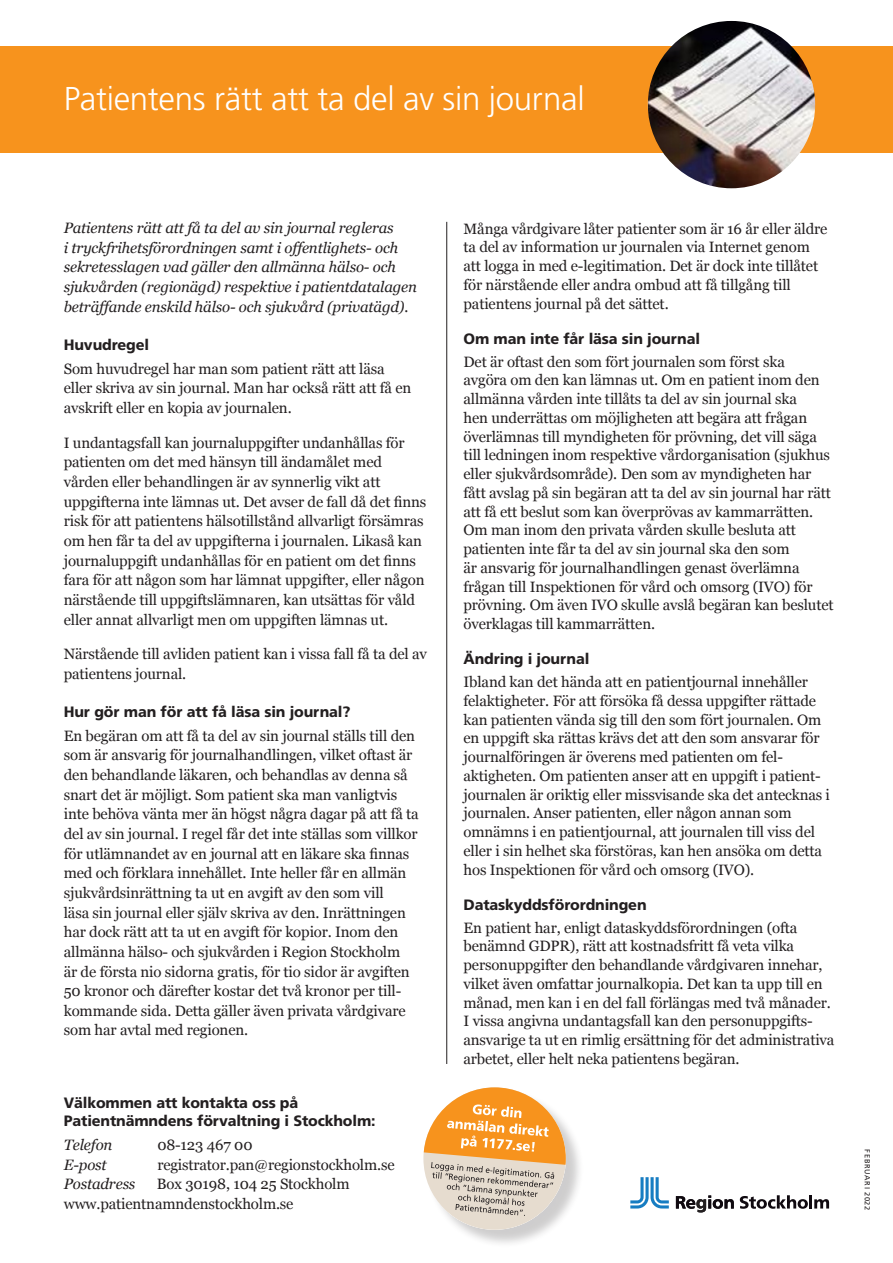
<style>
.page{position:relative;width:893px;height:1263px;background:#fff}
.page>*{position:absolute;margin:0;border:0;box-sizing:border-box;transform-origin:0 0}
.Rubrik_1{font:300 33px "Frutiger SLLOTF";letter-spacing:-.01em;color:#fff}
.Bröd{font:15px/18.8px "Georgia";letter-spacing:-.01em;color:#231f20}
.Bröd-2{font:italic 15px/19.6px "Georgia";letter-spacing:-.01em;color:#231f20}
.Mellanrubrik{font:800 15px/18px "Frutiger SLLOTF";letter-spacing:-.01em;color:#231f20}
.Rubrik3{font:15px "Georgia";letter-spacing:-.01em;color:#231f20}
.Rubrik3-2{font:italic 15px "Georgia";letter-spacing:-.01em;color:#231f20}
.Rubrik2{font:7.5px "Frutiger SLLOTF";letter-spacing:.09em;color:#231f20}
</style>
<div class="page">
<div style="left:426px;top:1090px;width:158px;height:158px;background:#231f20;opacity:.22"></div>
<svg style="left:423px;top:1087px;width:143px;height:143px"></svg>
<div style="left:0;top:47px;width:893px;height:106px;background:#f7931d"></div>
<hr style="left:446px;top:222px;width:1px;height:842px;background:#231f20">
<img style="left:648px;top:21px;width:167px;height:167px;border-radius:84px">
<svg style="left:630px;top:1177px;width:39px;height:31px"></svg>
<svg style="left:676px;top:1195px;width:58px;height:17px"></svg>
<svg style="left:740px;top:1195px;width:89px;height:14px"></svg>
<p class="Rubrik_1" style="left:64px;top:80px;width:522px">Patientens rätt att ta del av sin journal</p>
<p class="Bröd-2" style="left:64px;top:218px;width:355px">Patientens rätt att få ta del av sin journal regleras<br>i tryckfrihetsförordningen samt i offentlighets- och sekretesslagen vad gäller den allmänna hälso- och sjukvården (regionägd) respektive i patientdatalagen beträffande enskild hälso- och sjukvård (privatägd).</p>
<p class="Mellanrubrik" style="left:64px;top:335px;width:87px">Huvudregel</p>
<p class="Bröd" style="left:64px;top:358px;width:349px;line-height:19.6px">Som huvudregel har man som patient rätt att läsa eller skriva av sin journal. Man har också rätt att få en avskrift eller en kopia av journalen.</p>
<p class="Bröd" style="left:64px;top:432px;width:364px;line-height:19.6px">I undantagsfall kan journaluppgifter undanhållas för patienten om det med hänsyn till ändamålet med vården eller behandlingen är av synnerlig vikt att uppgifterna inte lämnas ut. Det avser de fall då det finns risk för att patientens hälsotillstånd allvarligt försämras om hen får ta del av uppgifterna i journalen. Likaså kan journaluppgift undanhållas för en patient om det finns fara för att någon som har lämnat uppgifter, eller någon närstående till uppgiftslämnaren, kan utsättas för våld eller annat allvarligt men om uppgiften lämnas ut.</p>
<p class="Bröd" style="left:64px;top:643px;width:365px;line-height:19.6px">Närstående till avliden patient kan i vissa fall få ta del av patientens journal.</p>
<p class="Mellanrubrik" style="left:64px;top:702px;width:288px">Hur gör man för att få läsa sin journal?</p>
<p class="Bröd" style="left:64px;top:725px;width:357px;line-height:19.6px">En begäran om att få ta del av sin journal ställs till den som är ansvarig för journalhandlingen, vilket oftast är den behandlande läkaren, och behandlas av denna så snart det är möjligt. Som patient ska man vanligtvis inte behöva vänta mer än högst några dagar på att få ta del av sin journal. I regel får det inte ställas som villkor för utlämnandet av en journal att en läkare ska finnas med och förklara innehållet. Inte heller får en allmän sjukvårdsinrättning ta ut en avgift av den som vill<br>läsa sin journal eller själv skriva av den. Inrättningen har dock rätt att ta ut en avgift för kopior. Inom den allmänna hälso- och sjukvården i Region Stockholm<br>är de första nio sidorna gratis, för tio sidor är avgiften 50 kronor och därefter kostar det två kronor per till&shy;kommande sida. Detta gäller även privata vårdgivare som har avtal med regionen.</p>
<p class="Mellanrubrik" style="left:64px;top:1094px;width:313px">Välkommen att kontakta oss på<br>Patientnämndens förvaltning i Stockholm:</p>
<p class="Rubrik3-2" style="left:64px;top:1134px;width:50px">Telefon</p>
<p class="Rubrik3" style="left:157px;top:1134px;width:97px">08-123 467 00</p>
<p class="Rubrik3-2" style="left:64px;top:1153px;width:45px">E-post</p>
<p class="Rubrik3" style="left:157px;top:1153px;width:239px">registrator.pan@regionstockholm.se</p>
<p class="Rubrik3-2" style="left:64px;top:1173px;width:73px">Postadress</p>
<p class="Rubrik3" style="left:157px;top:1173px;width:194px">Box 30198, 104 25 Stockholm</p>
<p class="Bröd" style="left:64px;top:1193px;width:231px">www.patientnamndenstockholm.se</p>
<p class="Bröd" style="left:463px;top:218px;width:365px">Många vårdgivare låter patienter som är 16 år eller äldre ta del av information ur journalen via Internet genom att logga in med e-legitimation. Det är dock inte tillåtet för närstående eller andra ombud att få tillgång till patientens journal på det sättet.</p>
<p class="Mellanrubrik" style="left:463px;top:329px;width:238px">Om man inte får läsa sin journal</p>
<p class="Bröd" style="left:463px;top:351px;width:372px">Det är oftast den som fört journalen som först ska<br>avgöra om den kan lämnas ut. Om en patient inom den allmänna vården inte tillåts ta del av sin journal ska<br>hen underrättas om möjligheten att begära att frågan överlämnas till myndigheten för prövning, det vill säga till ledningen inom respektive vårdorganisation (sjukhus eller sjukvårdsområde). Den som av myndigheten har fått avslag på sin begäran att ta del av sin journal har rätt att få ett beslut som kan överprövas av kammarrätten.<br>Om man inom den privata vården skulle besluta att patienten inte får ta del av sin journal ska den som<br>är ansvarig för journalhandlingen genast överlämna frågan till Inspektionen för vård och omsorg (IVO) för prövning. Om även IVO skulle avslå begäran kan beslutet överklagas till kammarrätten.</p>
<p class="Mellanrubrik" style="left:463px;top:650px;width:127px">Ändring i journal</p>
<p class="Bröd" style="left:463px;top:672px;width:368px">Ibland kan det hända att en patientjournal innehåller felaktigheter. För att försöka få dessa uppgifter rättade kan patienten vända sig till den som fört journalen. Om en uppgift ska rättas krävs det att den som ansvarar för journalföringen är överens med patienten om fel&shy;aktigheten. Om patienten anser att en uppgift i patient&shy;journalen är oriktig eller missvisande ska det antecknas i journalen. Anser patienten, eller någon annan som omnämns i en patientjournal, att journalen till viss del eller i sin helhet ska förstöras, kan hen ansöka om detta hos Inspektionen för vård och omsorg (IVO).</p>
<p class="Mellanrubrik" style="left:463px;top:895px;width:185px">Dataskyddsförordningen</p>
<p class="Bröd" style="left:463px;top:917px;width:372px">En patient har, enligt dataskyddsförordningen (ofta benämnd GDPR), rätt att kostnadsfritt få veta vilka personuppgifter den behandlande vårdgivaren innehar, vilket även omfattar journalkopia. Det kan ta upp till en månad, men kan i en del fall förlängas med två månader.<br>I vissa angivna undantagsfall kan den personuppgifts&shy;ansvarige ta ut en rimlig ersättning för det administrativa arbetet, eller helt neka patientens begäran.</p>
<p class="Rubrik2" style="left:872px;top:1149px;width:62px;rotate:90deg">FEBRUARI 2022</p>
</div>
